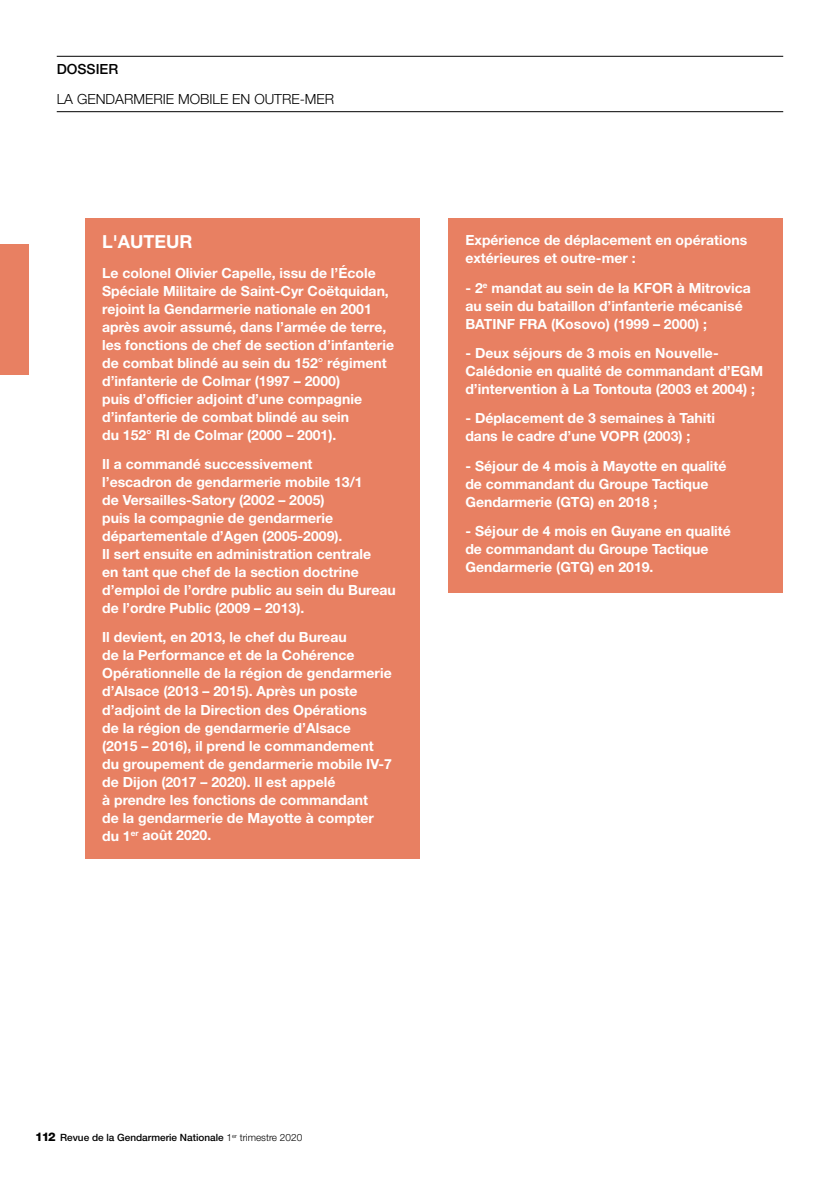
<style>
.page{position:relative;width:840px;height:1191px;background:#fff}
.page>*{position:absolute;margin:0;border:0;box-sizing:border-box;transform-origin:0 0}
.t1{font:700 18px "Helvetica Neue LT Std";color:#fff}
.t2{font:700 14px/18px "Helvetica Neue LT Std";color:#fff}
.t3{font:300 14px "Helvetica Neue LT Std";color:#000}
.t4{font:500 14px "Helvetica Neue LT Std";color:#000}
.t5{font:500 10px "Helvetica Neue LT Std";color:#000}
.s1{font-weight:800;font-size:12px}
.s2{font-weight:300}
</style>
<div class="page">
<div style="left:85px;top:218px;width:335px;height:641px;background:#e88062"></div>
<div style="left:448px;top:218px;width:334px;height:374px;background:#e88062"></div>
<hr style="left:57px;top:56px;width:725px;height:1px;background:#000">
<hr style="left:57px;top:111px;width:725px;height:1px;background:#000">
<div style="left:0;top:244px;width:28px;height:130px;background:#e88062"></div>
<p class="t4" style="left:57px;top:60px;width:63px">DOSSIER</p>
<p class="t3" style="left:57px;top:90px;width:279px">LA GENDARMERIE MOBILE EN OUTRE-MER</p>
<p class="t1" style="left:102px;top:231px;width:92px">L'AUTEUR</p>
<p class="t2" style="left:102px;top:263px;width:293px">Le colonel Olivier Capelle, issu de l’École Spéciale Militaire de Saint-Cyr Coëtquidan, rejoint la Gendarmerie nationale en 2001 après avoir assumé, dans l’armée de terre, les fonctions de chef de section d’infanterie de combat blindé au sein du 152° régiment d’infanterie de Colmar (1997 – 2000)<br>puis d’officier adjoint d’une compagnie d’infanterie de combat blindé au sein<br>du 152° RI de Colmar (2000 – 2001).</p>
<p class="t2" style="left:102px;top:455px;width:295px">Il a commandé successivement<br>l’escadron de gendarmerie mobile 13/1<br>de Versailles-Satory (2002 – 2005)<br>puis la compagnie de gendarmerie départementale d’Agen (2005-2009).<br>Il sert ensuite en administration centrale<br>en tant que chef de la section doctrine d’emploi de l’ordre public au sein du Bureau de l’ordre Public (2009 – 2013).</p>
<p class="t2" style="left:102px;top:628px;width:291px">Il devient, en 2013, le chef du Bureau<br>de la Performance et de la Cohérence Opérationnelle de la région de gendarmerie d’Alsace (2013 – 2015). Après un poste d’adjoint de la Direction des Opérations<br>de la région de gendarmerie d’Alsace<br>(2015 – 2016), il prend le commandement du groupement de gendarmerie mobile IV-7 de Dijon (2017 – 2020). Il est appelé<br>à prendre les fonctions de commandant<br>de la gendarmerie de Mayotte à compter du 1<sup>er</sup> août 2020.</p>
<p class="t2" style="left:465px;top:231px;width:283px">Expérience de déplacement en opérations extérieures et outre-mer :</p>
<p class="t2" style="left:465px;top:278px;width:287px">- 2<sup>e</sup> mandat au sein de la KFOR à Mitrovica au sein du bataillon d’infanterie mécanisé<br>BATINF FRA (Kosovo) (1999 – 2000) ;</p>
<p class="t2" style="left:465px;top:344px;width:299px">- Deux séjours de 3 mois en Nouvelle-<br>Calédonie en qualité de commandant d’EGM d’intervention à La Tontouta (2003 et 2004) ;</p>
<p class="t2" style="left:465px;top:409px;width:251px">- Déplacement de 3 semaines à Tahiti dans le cadre d’une VOPR (2003) ;</p>
<p class="t2" style="left:465px;top:456px;width:262px">- Séjour de 4 mois à Mayotte en qualité de commandant du Groupe Tactique<br>Gendarmerie (GTG) en 2018 ;</p>
<p class="t2" style="left:465px;top:522px;width:267px">- Séjour de 4 mois en Guyane en qualité de commandant du Groupe Tactique<br>Gendarmerie (GTG) en 2019.</p>
<p class="t5" style="left:35px;top:1131px;width:268px"><span class="s1">112</span> Revue de la Gendarmerie Nationale <span class="s2">1</span><sup>er</sup> <span class="s2">trimestre 2020</span></p>
</div>
